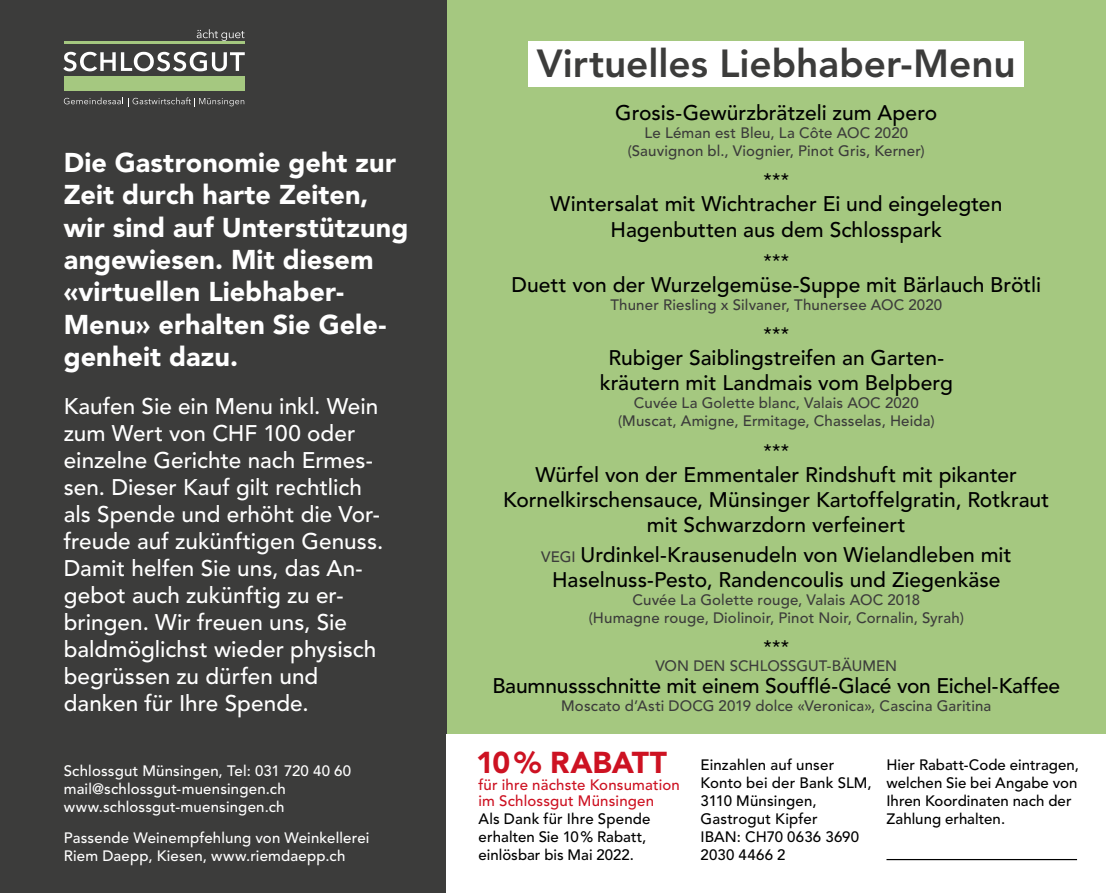
<style>
.page{position:relative;width:1106px;height:893px;background:#fff}
.page>*{position:absolute;margin:0;border:0;box-sizing:border-box;transform-origin:0 0}
.t1{font:800 38.85px "Avenir LT Std";color:#3c3c3b}
.t2{font:900 30px "Avenir LT Std";letter-spacing:-.005em;color:#cd1222}
.t3{font:900 27px/32.4px "Avenir LT Std";letter-spacing:.005em;color:#fff}
.t4{font:500 22.5px/27px "Avenir LT Std";color:#fff}
.t5{font:500 21px/25.2px "Avenir LT Std";color:#000;text-align:center}
.t6{font:500 18px "Avenir LT Std";color:#000}
.t7{font:500 15px/18px "Avenir LT Std";letter-spacing:.01em;color:#3c3c3b;text-align:center}
.t8{font:500 15px/18px "Avenir LT Std";letter-spacing:.005em;color:#000}
.t9{font:500 15px/18px "Avenir LT Std";letter-spacing:.01em;color:#fff}
.t10{font:500 15px/16.5px "Avenir LT Std";letter-spacing:.01em;color:#cd1222}
.s1{font-size:15px;color:#3c3c3b}
</style>
<div class="page">
<div style="left:446px;top:0;width:660px;height:893px;background:#a5c880"></div>
<div style="left:0;top:0;width:446px;height:893px;background:#3c3c3b"></div>
<svg style="left:63px;top:52px;width:182px;height:19px"></svg>
<svg style="left:64px;top:97px;width:180px;height:9px"></svg>
<div style="left:64px;top:77px;width:181px;height:14px;background:#a5c880"></div>
<hr style="left:64px;top:42px;width:181px;height:2px;background:#a5c880">
<svg style="left:197px;top:29px;width:47px;height:12px"></svg>
<div style="left:446px;top:734px;width:660px;height:159px;background:#fff"></div>
<hr style="left:886px;top:859px;width:191px;height:1px;background:#000">
<div style="left:528px;top:41px;width:496px;height:46px;background:#fff"></div>
<p class="t3" style="left:64px;top:146px;width:346px">Die Gastronomie geht zur<br>Zeit durch harte Zeiten, wir sind auf Unterstützung angewiesen. Mit diesem «virtuellen Liebhaber-<br>Menu» erhalten Sie Gele&shy;genheit dazu.</p>
<p class="t4" style="left:64px;top:394px;width:321px">Kaufen Sie ein Menu inkl. Wein zum Wert von CHF 100 oder einzelne Gerichte nach Ermes&shy;sen. Dieser Kauf gilt rechtlich als Spende und erhöht die Vor&shy;freude auf zukünftigen Genuss.<br>Damit helfen Sie uns, das An&shy;gebot auch zukünftig zu er&shy;bringen. Wir freuen uns, Sie baldmöglichst wieder physisch begrüssen zu dürfen und danken für Ihre Spende.</p>
<p class="t9" style="left:64px;top:762px;width:289px">Schlossgut Münsingen, Tel: 031 720 40 60 mail@schlossgut-muensingen.ch www.schlossgut-muensingen.ch</p>
<p class="t9" style="left:64px;top:829px;width:307px">Passende Weinempfehlung von Weinkellerei<br>Riem Daepp, Kiesen, www.riemdaepp.ch</p>
<h1 class="t1" style="left:537px;top:40px;width:480px">Virtuelles Liebhaber-Menu</h1>
<p class="t5" style="left:615px;top:101px;width:323px">Grosis-Gewürzbrätzeli zum Apero</p>
<p class="t7" style="left:628px;top:124px;width:298px">Le Léman est Bleu, La Côte AOC 2020 (Sauvignon bl., Viognier, Pinot Gris, Kerner)</p>
<p class="t6" style="left:763px;top:170px;width:27px">***</p>
<p class="t5" style="left:550px;top:192px;width:453px">Wintersalat mit Wichtracher Ei und eingelegten<br>Hagenbutten aus dem Schlosspark</p>
<p class="t6" style="left:763px;top:250px;width:27px">***</p>
<p class="t5" style="left:511px;top:273px;width:531px">Duett von der Wurzelgemüse-Suppe mit Bärlauch Brötli</p>
<p class="t7" style="left:610px;top:296px;width:333px">Thuner Riesling x Silvaner, Thunersee AOC 2020</p>
<p class="t6" style="left:763px;top:324px;width:27px">***</p>
<p class="t5" style="left:599px;top:346px;width:355px">Rubiger Saiblingstreifen an Garten&shy;kräutern mit Landmais vom Belpberg</p>
<p class="t7" style="left:618px;top:395px;width:318px">Cuvée La Golette blanc, Valais AOC 2020 (Muscat, Amigne, Ermitage, Chasselas, Heida)</p>
<p class="t6" style="left:763px;top:440px;width:27px">***</p>
<p class="t5" style="left:503px;top:462px;width:547px">Würfel von der Emmentaler Rindshuft mit pikanter<br>Kornelkirschensauce, Münsinger Kartoffelgratin, Rotkraut mit Schwarzdorn verfeinert</p>
<p class="t5" style="left:541px;top:542px;width:472px"><span class="s1">VEGI</span> Urdinkel-Krausenudeln von Wielandleben mit<br>Haselnuss-Pesto, Randencoulis und Ziegenkäse</p>
<p class="t7" style="left:589px;top:591px;width:376px">Cuvée La Golette rouge, Valais AOC 2018<br>(Humagne rouge, Diolinoir, Pinot Noir, Cornalin, Syrah)</p>
<p class="t6" style="left:763px;top:636px;width:27px">***</p>
<p class="t7" style="left:655px;top:657px;width:243px">VON DEN SCHLOSSGUT-BÄUMEN</p>
<p class="t5" style="left:492px;top:674px;width:569px">Baumnussschnitte mit einem Soufflé-Glacé von Eichel-Kaffee</p>
<p class="t7" style="left:561px;top:698px;width:431px">Moscato d’Asti DOCG 2019 dolce «Veronica», Cascina Garitina</p>
<h2 class="t2" style="left:476px;top:745px;width:192px">10% RABATT</h2>
<p class="t10" style="left:478px;top:777px;width:203px">für ihre nächste Konsumation im Schlossgut Münsingen</p>
<p class="t8" style="left:478px;top:810px;width:173px">Als Dank für Ihre Spende erhalten Sie 10% Rabatt, einlösbar bis Mai 2022.</p>
<p class="t8" style="left:700px;top:756px;width:173px">Einzahlen auf unser<br>Konto bei der Bank SLM,<br>3110 Münsingen,<br>Gastrogut Kipfer<br>IBAN: CH70 0636 3690<br>2030 4466 2</p>
<p class="t8" style="left:886px;top:756px;width:194px">Hier Rabatt-Code eintragen, welchen Sie bei Angabe von<br>Ihren Koordinaten nach der<br>Zahlung erhalten.</p>
</div>
